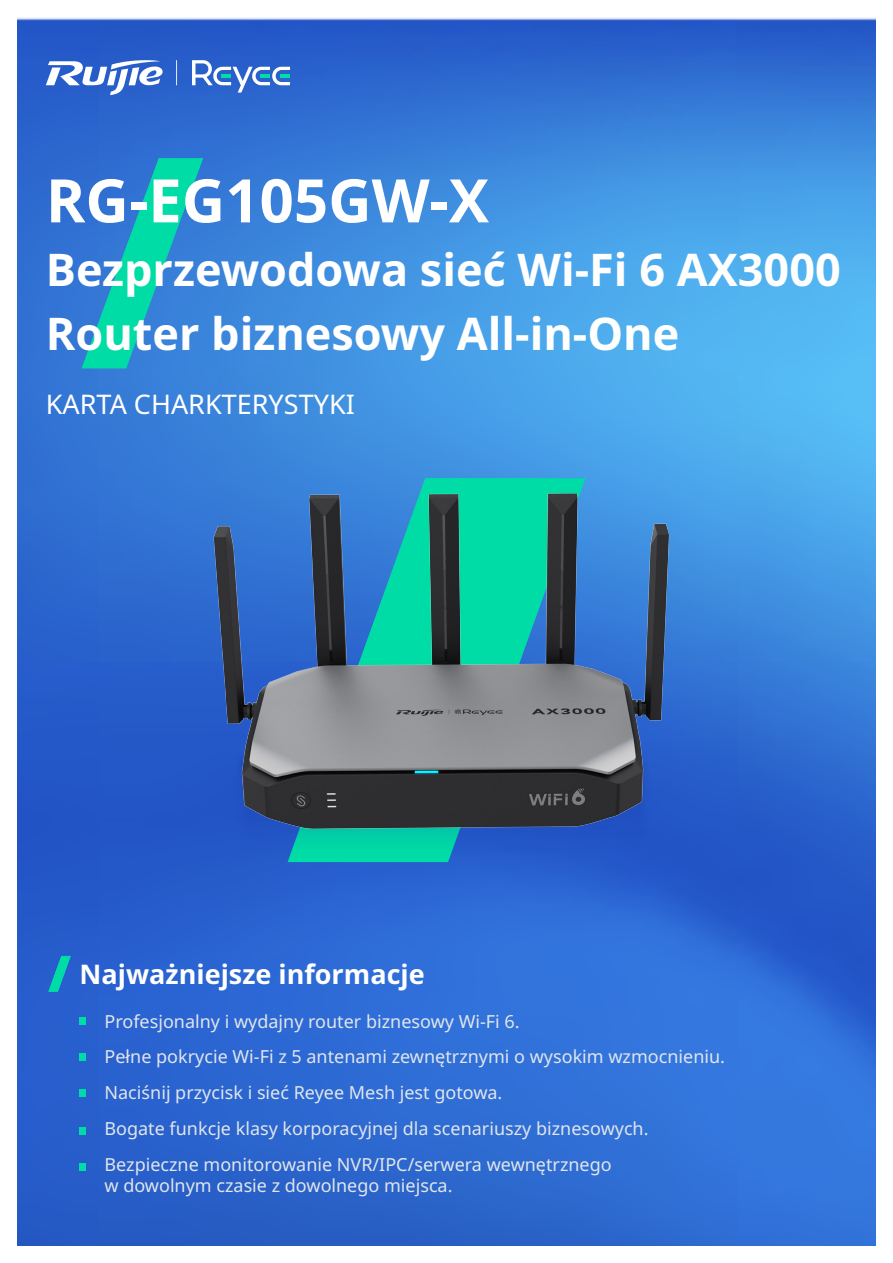
<style>
.page{position:relative;width:893px;height:1263px;background:#fff}
.page>*{position:absolute;margin:0;border:0;box-sizing:border-box;transform-origin:0 0}
.t1{font:700 60px "Noto Sans";color:#fff}
.t2{font:700 45px/63.6px "Noto Sans";color:#fff}
.t3{font:700 27px "Noto Sans";color:#fff}
.t4{font:27px "Noto Sans";color:#fff}
.t5{font:18px/35.8px "Noto Sans";color:#e1e6eb}
</style>
<div class="page">
<img style="left:17px;top:17px;width:859px;height:1229px">
<svg style="left:82px;top:158px;width:121px;height:210px;background:#219dc4"></svg>
<svg style="left:48px;top:956px;width:23px;height:36px"></svg>
<div style="left:80px;top:1017px;width:6px;height:7px;background:#00dca5"></div>
<div style="left:80px;top:1053px;width:6px;height:8px;background:#00dca5"></div>
<div style="left:80px;top:1089px;width:6px;height:8px;background:#00dca5"></div>
<div style="left:80px;top:1127px;width:6px;height:8px;background:#00dca5"></div>
<div style="left:80px;top:1164px;width:6px;height:7px;background:#00dca5"></div>
<svg style="left:192px;top:60px;width:98px;height:33px"></svg>
<svg style="left:46px;top:60px;width:117px;height:35px"></svg>
<svg style="left:176px;top:60px;width:1px;height:25px"></svg>
<img style="left:188px;top:704px;width:509px;height:249px">
<img style="left:205px;top:483px;width:475px;height:354px">
<p class="t1" style="left:46px;top:158px;width:445px">RG-EG105GW-X</p>
<p class="t2" style="left:46px;top:239px;width:796px">Bezprzewodowa sieć Wi-Fi 6 AX3000<br>Router biznesowy All-in-One</p>
<p class="t4" style="left:46px;top:386px;width:311px">KARTA CHARKTERYSTYKI</p>
<p class="t3" style="left:80px;top:955px;width:347px">Najważniejsze informacje</p>
<p class="t5" style="left:105px;top:1003px;width:622px">Profesjonalny i wydajny router biznesowy Wi-Fi 6.<br>Pełne pokrycie Wi-Fi z 5 antenami zewnętrznymi o wysokim wzmocnieniu.<br>Naciśnij przycisk i sieć Reyee Mesh jest gotowa.<br>Bogate funkcje klasy korporacyjnej dla scenariuszy biznesowych.<br>Bezpieczne monitorowanie NVR/IPC/serwera wewnętrznego</p>
<p class="t5" style="left:105px;top:1168px;width:350px">w dowolnym czasie z dowolnego miejsca.</p>
</div>
